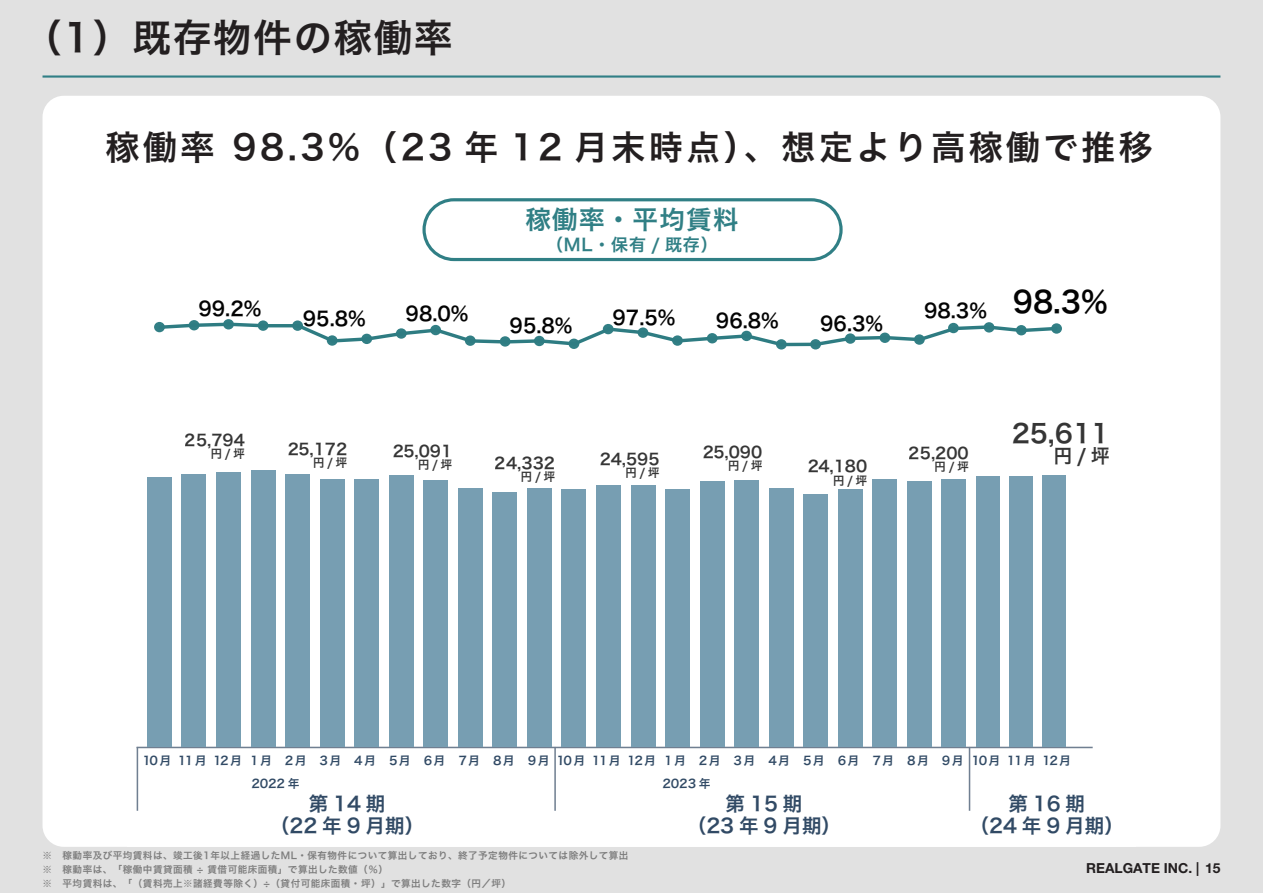
<style>
.page{position:relative;width:1263px;height:893px;background:#e1e1e1}
.page>*{position:absolute;margin:0;border:0;box-sizing:border-box;transform-origin:0 0}
.t1{font:38.25px "Hira Kaku Pro W6";letter-spacing:.05em;color:#231f20}
.t2{font:34.05px "Hira Kaku Pro W6";letter-spacing:.1em;color:#231f20}
.t3{font:29.55px "Hira Kaku Pro W6";color:#030303;scale:.96 1}
.t4{font:25.5px "Hira Kaku Pro W6";letter-spacing:.05em;color:#307f85}
.t5{font:25.5px "Hira Kaku Pro W6";color:#030303}
.t6{font:19.5px "Hira Kaku Pro W6";color:#030303;scale:.96 1}
.t7{font:19.5px/22px "Hira Kaku Pro W6";color:#314a65;text-align:center}
.t8{font:19.2px "Hira Kaku Pro W6";color:#030303;scale:.96 1}
.t9{font:16.95px "Hira Kaku Pro W6";color:#307f85}
.t10{font:15.6px "Hira Kaku Pro W6";color:#030303}
.t11{font:700 13.8px "Helvetica Neue LT Pro";color:#231f20}
.t12{font:11.7px "Hira Kaku Pro W6";color:#030303;scale:.96 1}
.t13{font:11.7px "Hira Kaku Pro W6";color:#314a65}
.t14{font:9.6px/13.8px "Hira Kaku Pro W6";letter-spacing:.05em;color:#7d7d7d}
</style>
<div class="page">
<hr style="left:43px;top:75px;width:1177px;height:3px;background:#307f85">
<div style="left:43px;top:96px;width:1177px;height:751px;background:#fff;border-radius:21px"></div>
<hr style="left:137px;top:747px;width:956px;height:1px;background:#707f91">
<div style="left:154px;top:322px;width:11px;height:10px;background:#327f85;border-radius:50%"></div>
<svg style="left:223px;top:319px;width:11px;height:11px"></svg>
<svg style="left:810px;top:339px;width:11px;height:11px"></svg>
<svg style="left:1051px;top:323px;width:11px;height:11px"></svg>
<hr style="left:137px;top:747px;width:1px;height:64px;background:#707f91">
<hr style="left:554px;top:747px;width:2px;height:64px;background:#707f91">
<hr style="left:969px;top:747px;width:1px;height:64px;background:#707f91">
<div style="left:147px;top:477px;width:25px;height:270px;background:#779eb2"></div>
<div style="left:182px;top:475px;width:24px;height:272px;background:#779eb2"></div>
<div style="left:216px;top:472px;width:25px;height:275px;background:#779eb2"></div>
<div style="left:251px;top:470px;width:24px;height:277px;background:#779eb2"></div>
<div style="left:285px;top:474px;width:25px;height:273px;background:#779eb2"></div>
<div style="left:320px;top:479px;width:25px;height:268px;background:#779eb2"></div>
<div style="left:354px;top:479px;width:25px;height:268px;background:#779eb2"></div>
<div style="left:389px;top:475px;width:25px;height:272px;background:#779eb2"></div>
<div style="left:423px;top:480px;width:25px;height:267px;background:#779eb2"></div>
<div style="left:458px;top:488px;width:25px;height:259px;background:#779eb2"></div>
<div style="left:492px;top:492px;width:25px;height:255px;background:#779eb2"></div>
<div style="left:527px;top:488px;width:25px;height:259px;background:#779eb2"></div>
<div style="left:561px;top:489px;width:25px;height:258px;background:#779eb2"></div>
<div style="left:596px;top:485px;width:25px;height:262px;background:#779eb2"></div>
<div style="left:630px;top:485px;width:25px;height:262px;background:#779eb2"></div>
<div style="left:665px;top:489px;width:25px;height:258px;background:#779eb2"></div>
<div style="left:700px;top:481px;width:24px;height:266px;background:#779eb2"></div>
<div style="left:734px;top:480px;width:25px;height:267px;background:#779eb2"></div>
<div style="left:769px;top:488px;width:24px;height:259px;background:#779eb2"></div>
<div style="left:803px;top:494px;width:25px;height:253px;background:#779eb2"></div>
<div style="left:838px;top:490px;width:25px;height:257px;background:#779eb2"></div>
<div style="left:872px;top:479px;width:25px;height:268px;background:#779eb2"></div>
<div style="left:907px;top:481px;width:25px;height:266px;background:#779eb2"></div>
<div style="left:941px;top:479px;width:25px;height:268px;background:#779eb2"></div>
<svg style="left:157px;top:321px;width:110px;height:10px"></svg>
<hr style="left:264px;top:324px;width:34px;height:3px;background:#2e7c82">
<svg style="left:294px;top:321px;width:492px;height:28px"></svg>
<hr style="left:781px;top:343px;width:35px;height:3px;background:#2e7c82">
<div style="left:976px;top:476px;width:23px;height:270px;background:#779eb2"></div>
<div style="left:1009px;top:476px;width:23px;height:270px;background:#779eb2"></div>
<div style="left:1042px;top:475px;width:23px;height:271px;background:#779eb2"></div>
<svg style="left:812px;top:323px;width:247px;height:25px"></svg>
<div style="left:422px;top:198px;width:421px;height:63px;border:3px solid #307f85;border-radius:30px"></div>
<h1 class="t1" style="left:23px;top:3px;width:431px">（1）既存物件の稼働率</h1>
<h2 class="t2" style="left:106px;top:117px;width:110px">稼働率</h2>
<h2 class="t2" style="left:233px;top:117px;width:921px">98.3%（23 年 12 月末時点）、想定より高稼働で推移</h2>
<h3 class="t4" style="left:525px;top:196px;width:215px">稼働率・平均賃料</h3>
<h3 class="t9" style="left:546px;top:229px;width:173px">（ML・保有 / 既存(</h3>
<h3 class="t6" style="left:198px;top:291px;width:67px">99.2%</h3>
<h3 class="t6" style="left:303px;top:301px;width:67px">95.8%</h3>
<h3 class="t6" style="left:406px;top:296px;width:67px">98.0%</h3>
<h3 class="t6" style="left:510px;top:308px;width:67px">95.8%</h3>
<h3 class="t6" style="left:612px;top:300px;width:67px">97.5%</h3>
<h3 class="t6" style="left:716px;top:303px;width:67px">96.8%</h3>
<h3 class="t6" style="left:820px;top:306px;width:67px">96.3%</h3>
<h3 class="t6" style="left:924px;top:293px;width:67px">98.3%</h3>
<h3 class="t3" style="left:1013px;top:275px;width:101px">98.3%</h3>
<h3 class="t10" style="left:185px;top:426px;width:62px">25,794</h3>
<p class="t12" style="left:211px;top:443px;width:37px">円/ 坪</p>
<h3 class="t10" style="left:287px;top:435px;width:62px">25,172</h3>
<p class="t12" style="left:313px;top:452px;width:37px">円/ 坪</p>
<h3 class="t10" style="left:392px;top:437px;width:62px">25,091</h3>
<p class="t12" style="left:418px;top:454px;width:37px">円/ 坪</p>
<h3 class="t10" style="left:495px;top:449px;width:62px">24,332</h3>
<p class="t12" style="left:521px;top:466px;width:37px">円/ 坪</p>
<h3 class="t10" style="left:599px;top:445px;width:62px">24,595</h3>
<h3 class="t10" style="left:702px;top:438px;width:62px">25,090</h3>
<p class="t12" style="left:728px;top:455px;width:37px">円/ 坪</p>
<p class="t12" style="left:625px;top:462px;width:37px">円/ 坪</p>
<h3 class="t10" style="left:807px;top:452px;width:62px">24,180</h3>
<p class="t12" style="left:833px;top:470px;width:37px">円/坪</p>
<h3 class="t10" style="left:909px;top:439px;width:62px">25,200</h3>
<p class="t12" style="left:935px;top:456px;width:37px">円/ 坪</p>
<h3 class="t5" style="left:1011px;top:411px;width:99px">25,611</h3>
<h3 class="t8" style="left:1054px;top:439px;width:59px">円/ 坪</h3>
<p class="t13" style="left:251px;top:773px;width:50px;rotate:-1deg">2022 年</p>
<h3 class="t7" style="left:270px;top:792px;width:156px">第14 期<br>（22 年 9 月期(</h3>
<p class="t13" style="left:662px;top:773px;width:50px;rotate:-1deg">2023 年</p>
<h3 class="t7" style="left:687px;top:792px;width:156px">第15 期<br>（23 年 9 月期(</h3>
<h3 class="t7" style="left:969px;top:792px;width:156px">第16 期<br>（24 年 9 月期(</h3>
<p class="t14" style="left:43px;top:848px;width:587px">※　稼動率及び平均賃料は、竣工後1年以上経過したML・保有物件について算出しており、終了予定物件については除外して算出※　稼動率は、「稼働中賃貸面積 ÷ 賃借可能床面積」で算出した数値)％(<br>※　平均賃料は、「（賃料売上※諸経費等除く）÷（貸付可能床面積・坪）」で算出した数字（円／坪(</p>
<h3 class="t11" style="left:1086px;top:860px;width:136px">REALGATE INC |. 15</h3>
</div>
